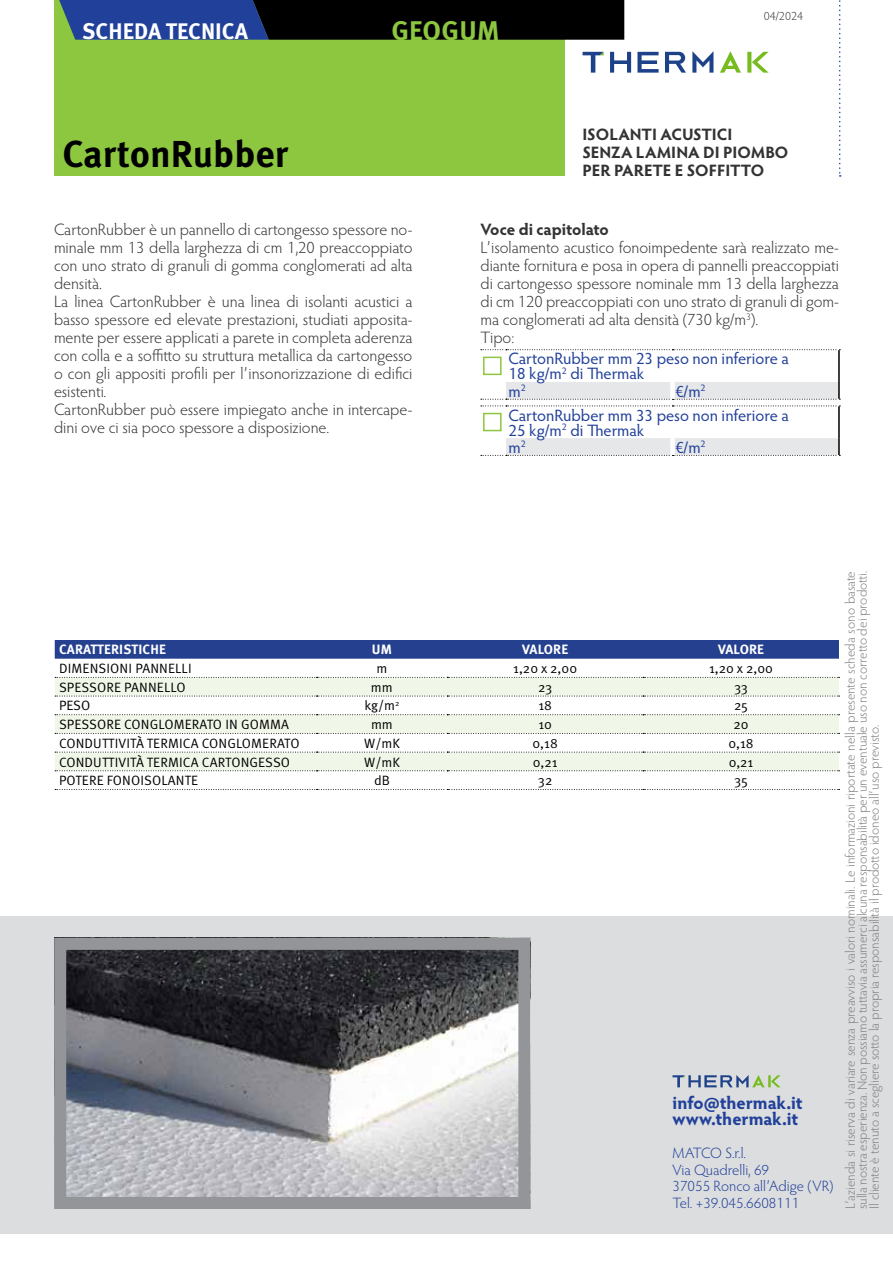
<style>
.page{position:relative;width:893px;height:1263px;background:#fff}
.page>*{position:absolute;margin:0;border:0;box-sizing:border-box;transform-origin:0 0}
.t1{font:700 37.5px "Meta Pro";color:#000}
.t2{font:700 27px "Meta Pro";letter-spacing:.01em;color:#8dc63f}
.t3{font:700 22.5px "Meta Pro";color:#fff}
.t4{font:700 18px/16.5px "Hypatia Sans Pro";letter-spacing:-.005em;color:#21409a}
.t5{font:300 16.5px/18px "Hypatia Sans Pro";color:#333}
.t6{font:16.5px/15px "Hypatia Sans Pro";color:#21409a}
.t7{font:700 16.5px/18px "Hypatia Sans Pro";letter-spacing:-.005em;color:#333}
.t8{font:300 15px/16.5px "Hypatia Sans Pro";color:#21409a}
.t9{font:300 13.5px/12px "Hypatia Sans Pro";color:#808080;text-align:justify}
.t10{font:13.5px "Meta Pro";letter-spacing:.01em;color:#000}
.t11{font:700 13.5px "Meta Pro";letter-spacing:.01em;color:#fff}
.t12{font:300 12px "Hypatia Sans Pro";color:#333}
</style>
<div class="page">
<div style="left:0;top:916px;width:893px;height:318px;background:#dcddde"></div>
<div style="left:54px;top:0;width:510px;height:176px;background:#8dc63f"></div>
<svg style="left:839px;top:0;width:2px;height:177px"></svg>
<svg style="left:59px;top:0;width:565px;height:40px;background:#0e1a36"></svg>
<svg style="left:583px;top:51px;width:186px;height:22px"></svg>
<svg style="left:672px;top:1075px;width:109px;height:12px"></svg>
<img style="left:67px;top:951px;width:450px;height:245px">
<div style="left:54px;top:938px;width:476px;height:271px;border:12px solid #939598"></div>
<svg style="left:481px;top:349px;width:359px;height:1px"></svg>
<hr style="left:838px;top:350px;width:2px;height:32px;background:#000">
<svg style="left:481px;top:382px;width:359px;height:18px;background:#e3e4e5"></svg>
<div style="left:670px;top:382px;width:5px;height:17px;background:#fff"></div>
<div style="left:483px;top:357px;width:19px;height:18px;border:2px solid #8dc63f"></div>
<svg style="left:481px;top:406px;width:356px;height:1px"></svg>
<hr style="left:838px;top:406px;width:2px;height:32px;background:#000">
<svg style="left:481px;top:438px;width:359px;height:18px;background:#e3e4e5"></svg>
<div style="left:670px;top:438px;width:5px;height:17px;background:#fff"></div>
<div style="left:483px;top:413px;width:19px;height:18px;border:2px solid #8dc63f"></div>
<div style="left:55px;top:640px;width:784px;height:19px;background:#25408f"></div>
<svg style="left:55px;top:678px;width:784px;height:92px;fill:#f0f7e8"></svg>
<svg style="left:55px;top:677px;width:785px;height:1px"></svg>
<svg style="left:55px;top:696px;width:785px;height:1px"></svg>
<svg style="left:55px;top:714px;width:785px;height:1px"></svg>
<svg style="left:55px;top:733px;width:785px;height:1px"></svg>
<svg style="left:55px;top:752px;width:785px;height:1px"></svg>
<svg style="left:55px;top:770px;width:785px;height:1px"></svg>
<svg style="left:55px;top:789px;width:785px;height:1px"></svg>
<h3 class="t3" style="left:82px;top:17px;width:167px">SCHEDA TECNICA</h3>
<h2 class="t2" style="left:391px;top:13px;width:110px">GEOGUM</h2>
<h1 class="t1" style="left:63px;top:131px;width:227px">CartonRubber</h1>
<p class="t12" style="left:764px;top:8px;width:41px">04/2024</p>
<p class="t7" style="left:583px;top:124px;width:207px">ISOLANTI ACUSTICI<br>SENZA LAMINA DI PIOMBO<br>PER PARETE E SOFFITTO</p>
<p class="t5" style="left:54px;top:220px;width:360px">CartonRubber è un pannello di cartongesso spessore no&shy;minale mm 13 della larghezza di cm 1,20 preaccoppiato con uno strato di granuli di gomma conglomerati ad alta densità.<br>La linea CartonRubber è una linea di isolanti acustici a basso spessore ed elevate prestazioni, studiati apposita&shy;mente per essere applicati a parete in completa aderenza con colla e a soffitto su struttura metallica da cartongesso o con gli appositi profili per l’insonorizzazione di edifici esistenti.<br>CartonRubber può essere impiegato anche in intercape&shy;dini ove ci sia poco spessore a disposizione.</p>
<p class="t7" style="left:480px;top:220px;width:130px">Voce di capitolato</p>
<p class="t5" style="left:480px;top:238px;width:360px">L’isolamento acustico fonoimpedente sarà realizzato me&shy;diante fornitura e posa in opera di pannelli preaccoppiati di cartongesso spessore nominale mm 13 della larghezza di cm 120 preaccoppiati con uno strato di granuli di gom&shy;ma conglomerati ad alta densità (730 kg/m<sup>3</sup>).<br>Tipo:</p>
<p class="t6" style="left:509px;top:351px;width:282px">CartonRubber mm 23 peso non inferiore a<br>18 kg/m<sup>2</sup> di Thermak</p>
<p class="t6" style="left:509px;top:383px;width:19px">m<sup>2</sup></p>
<p class="t6" style="left:509px;top:378px;width:282px;line-height:24px;text-indent:166px">€/m<sup>2<br></sup>CartonRubber mm 33 peso non inferiore a</p>
<p class="t6" style="left:509px;top:421px;width:137px;line-height:17.2px">25 kg/m<sup>2</sup> di Thermak m<sup>2</sup></p>
<p class="t6" style="left:675px;top:439px;width:32px">€/m<sup>2</sup></p>
<p class="t11" style="left:59px;top:641px;width:108px">CARATTERISTICHE</p>
<p class="t11" style="left:372px;top:641px;width:22px">UM</p>
<p class="t11" style="left:522px;top:641px;width:48px">VALORE</p>
<p class="t11" style="left:718px;top:641px;width:48px">VALORE</p>
<p class="t10" style="left:59px;top:660px;width:134px">DIMENSIONI PANNELLI</p>
<p class="t10" style="left:376px;top:660px;width:12px">m</p>
<p class="t10" style="left:513px;top:660px;width:65px">1,20 x 2,00</p>
<p class="t10" style="left:709px;top:660px;width:65px">1,20 x 2,00</p>
<p class="t10" style="left:59px;top:678px;width:128px">SPESSORE PANNELLO</p>
<p class="t10" style="left:371px;top:678px;width:23px">mm</p>
<p class="t10" style="left:538px;top:678px;width:16px">23</p>
<p class="t10" style="left:734px;top:678px;width:15px">33</p>
<p class="t10" style="left:59px;top:697px;width:33px">PESO</p>
<p class="t10" style="left:364px;top:697px;width:37px">kg/m<sup>2</sup></p>
<p class="t10" style="left:538px;top:697px;width:15px">18</p>
<p class="t10" style="left:734px;top:697px;width:16px">25</p>
<p class="t10" style="left:59px;top:716px;width:232px">SPESSORE CONGLOMERATO IN GOMMA</p>
<p class="t10" style="left:371px;top:716px;width:23px">mm</p>
<p class="t10" style="left:538px;top:716px;width:15px">10</p>
<p class="t10" style="left:733px;top:716px;width:17px">20</p>
<p class="t10" style="left:59px;top:735px;width:242px">CONDUTTIVITÀ TERMICA CONGLOMERATO</p>
<p class="t10" style="left:364px;top:735px;width:37px">W/mK</p>
<p class="t10" style="left:533px;top:735px;width:27px">0,18</p>
<p class="t10" style="left:728px;top:735px;width:27px">0,18</p>
<p class="t10" style="left:59px;top:753px;width:233px">CONDUTTIVITÀ TERMICA CARTONGESSO</p>
<p class="t10" style="left:364px;top:753px;width:37px">W/mK</p>
<p class="t10" style="left:533px;top:753px;width:26px">0,21</p>
<p class="t10" style="left:729px;top:753px;width:26px">0,21</p>
<p class="t10" style="left:59px;top:772px;width:141px">POTERE FONOISOLANTE</p>
<p class="t10" style="left:374px;top:772px;width:17px">dB</p>
<p class="t10" style="left:538px;top:772px;width:16px">32</p>
<p class="t10" style="left:734px;top:772px;width:15px">35</p>
<p class="t4" style="left:672px;top:1093px;width:132px">info@thermak.it www.thermak.it</p>
<p class="t8" style="left:672px;top:1145px;width:163px">MATCO S.r.l.<br>Via Quadrelli, 69<br>37055 Ronco all’Adige (VR)<br>Tel. +39.045.6608111</p>
<p class="t9" style="left:844px;top:1209px;width:640px;rotate:-90deg">L’azienda si riserva di variare senza preavviso i valori nominali. Le informazioni riportate nella presente scheda sono basate sulla nostra esperienza. Non possiamo tuttavia assumerci alcuna responsabilità per un eventuale uso non corretto dei prodotti.<br>Il cliente è tenuto a scegliere sotto la propria responsabilità il prodotto idoneo all’uso previsto.</p>
</div>
